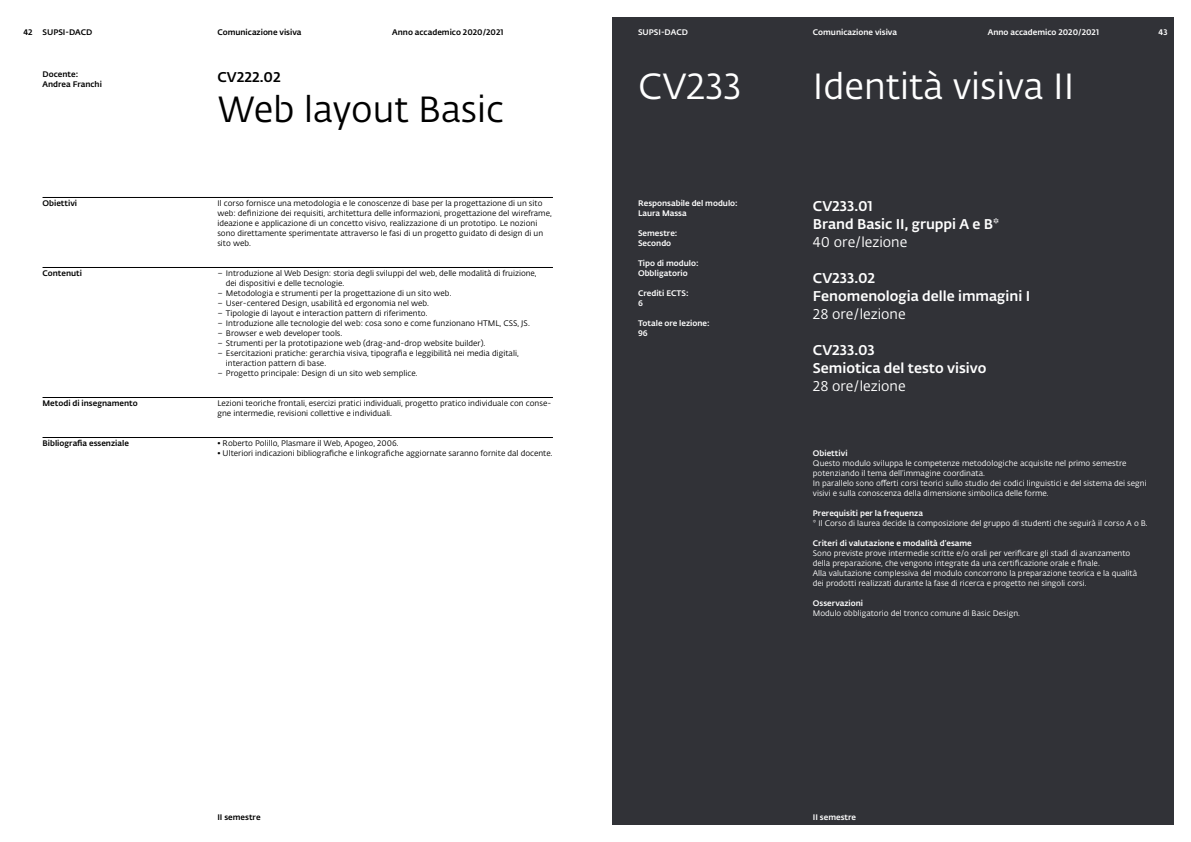
<style>
.page{position:relative;width:1191px;height:842px;background:#fff}
.page>*{position:absolute;margin:0;border:0;box-sizing:border-box;transform-origin:0 0}
.t1{font:36px "SUPSI Fedra Sans";color:#fff}
.t2{font:36px "SUPSI Fedra Sans";color:#000}
.t3{font:500 14px/18px "SUPSI Fedra Sans";color:#fff}
.t4{font:14px "SUPSI Fedra Sans";color:#fff}
.t5{font:500 14px "SUPSI Fedra Sans";color:#000}
.t6{font:8px/10px "SUPSI Fedra Sans";color:#000}
.t7{font:8px/10px "SUPSI Fedra Sans";color:#fff}
.t8{font:500 8px/10px "SUPSI Fedra Sans";color:#fff}
.t9{font:500 8px/10px "SUPSI Fedra Sans";color:#000}
</style>
<div class="page">
<hr style="left:43px;top:197px;width:510px;height:1px;background:#000">
<hr style="left:43px;top:267px;width:510px;height:1px;background:#000">
<hr style="left:43px;top:397px;width:510px;height:1px;background:#000">
<hr style="left:43px;top:437px;width:510px;height:1px;background:#000">
<div style="left:612px;top:17px;width:562px;height:808px;background:#313237"></div>
<p class="t9" style="left:23px;top:26px;width:71px">42 SUPSI-DACD</p>
<p class="t9" style="left:217px;top:26px;width:86px">Comunicazione visiva</p>
<p class="t9" style="left:392px;top:26px;width:113px">Anno accademico 2020/2021</p>
<p class="t8" style="left:638px;top:26px;width:51px">SUPSI-DACD</p>
<p class="t8" style="left:813px;top:26px;width:86px">Comunicazione visiva</p>
<p class="t8" style="left:987px;top:26px;width:113px">Anno accademico 2020/2021</p>
<p class="t9" style="left:43px;top:69px;width:61px">Docente:<br>Andrea Franchi</p>
<h1 class="t1" style="left:638px;top:61px;width:105px">CV233</h1>
<h1 class="t1" style="left:813px;top:61px;width:263px">Identità visiva II</h1>
<h2 class="t5" style="left:217px;top:66px;width:65px">CV222.02</h2>
<h1 class="t2" style="left:217px;top:84px;width:288px">Web layout Basic</h1>
<p class="t8" style="left:1158px;top:26px;width:10px">43</p>
<p class="t9" style="left:43px;top:198px;width:36px">Obiettivi</p>
<p class="t9" style="left:43px;top:268px;width:41px">Contenuti</p>
<p class="t9" style="left:43px;top:398px;width:97px">Metodi di insegnamento</p>
<p class="t9" style="left:43px;top:438px;width:88px">Bibliografia essenziale</p>
<p class="t6" style="left:217px;top:198px;width:336px">Il corso fornisce una metodologia e le conoscenze di base per la progettazione di un sito web: definizione dei requisiti, architettura delle informazioni, progettazione del wireframe, ideazione e applicazione di un concetto visivo, realizzazione di un prototipo. Le nozioni sono direttamente sperimentate attraverso le fasi di un progetto guidato di design di un sito web.</p>
<p class="t6" style="left:226px;top:268px;width:312px;text-indent:-9px">– Introduzione al Web Design: storia degli sviluppi del web, delle modalità di fruizione, dei dispositivi e delle tecnologie.</p>
<p class="t6" style="left:217px;top:288px;width:236px">– Metodologia e strumenti per la progettazione di un sito web.</p>
<p class="t6" style="left:217px;top:298px;width:213px">– User-centered Design, usabilità ed ergonomia nel web.</p>
<p class="t6" style="left:217px;top:308px;width:212px">– Tipologie di layout e interaction pattern di riferimento.</p>
<p class="t6" style="left:217px;top:318px;width:314px">– Introduzione alle tecnologie del web: cosa sono e come funzionano HTML, CSS, JS.</p>
<p class="t6" style="left:217px;top:328px;width:126px">– Browser e web developer tools.</p>
<p class="t6" style="left:217px;top:338px;width:269px">– Strumenti per la prototipazione web (drag-and-drop website builder).</p>
<p class="t6" style="left:226px;top:348px;width:294px;text-indent:-9px">– Esercitazioni pratiche: gerarchia visiva, tipografia e leggibilità nei media digitali, interaction pattern di base.</p>
<p class="t6" style="left:217px;top:368px;width:202px">– Progetto principale: Design di un sito web semplice.</p>
<p class="t6" style="left:217px;top:398px;width:335px">Lezioni teoriche frontali, esercizi pratici individuali, progetto pratico individuale con conse&shy;gne intermedie, revisioni collettive e individuali.</p>
<p class="t6" style="left:217px;top:438px;width:183px">• Roberto Polillo, Plasmare il Web, Apogeo, 2006.</p>
<p class="t6" style="left:217px;top:448px;width:337px">• Ulteriori indicazioni bibliografiche e linkografiche aggiornate saranno fornite dal docente.</p>
<p class="t8" style="left:638px;top:198px;width:101px">Responsabile del modulo:<br>Laura Massa</p>
<p class="t8" style="left:638px;top:228px;width:41px">Semestre:<br>Secondo</p>
<p class="t8" style="left:638px;top:258px;width:62px">Tipo di modulo:<br>Obbligatorio</p>
<p class="t8" style="left:638px;top:288px;width:52px">Crediti ECTS:<br>6</p>
<p class="t8" style="left:638px;top:318px;width:73px">Totale ore lezione:<br>96</p>
<h2 class="t3" style="left:813px;top:196px;width:188px">CV233.01<br>Brand Basic II, gruppi A e B*</h2>
<h2 class="t4" style="left:813px;top:232px;width:96px">40 ore/lezione</h2>
<h2 class="t3" style="left:813px;top:268px;width:219px">CV233.02<br>Fenomenologia delle immagini I</h2>
<h2 class="t4" style="left:813px;top:304px;width:94px">28 ore/lezione</h2>
<h2 class="t3" style="left:813px;top:340px;width:175px">CV233.03<br>Semiotica del testo visivo</h2>
<h2 class="t4" style="left:813px;top:376px;width:94px">28 ore/lezione</h2>
<p class="t8" style="left:813px;top:447px;width:36px">Obiettivi</p>
<p class="t7" style="left:813px;top:457px;width:335px">Questo modulo sviluppa le competenze metodologiche acquisite nel primo semestre potenziando il tema dell’immagine coordinata.<br>In parallelo sono offerti corsi teorici sullo studio dei codici linguistici e del sistema dei segni visivi e sulla conoscenza della dimensione simbolica delle forme.</p>
<p class="t8" style="left:813px;top:507px;width:112px">Prerequisiti per la frequenza</p>
<p class="t7" style="left:813px;top:517px;width:336px">* Il Corso di laurea decide la composizione del gruppo di studenti che seguirà il corso A o B.</p>
<p class="t8" style="left:813px;top:537px;width:160px">Criteri di valutazione e modalità d’esame</p>
<p class="t7" style="left:813px;top:547px;width:326px">Sono previste prove intermedie scritte e/o orali per verificare gli stadi di avanzamento della preparazione, che vengono integrate da una certificazione orale e finale.<br>Alla valutazione complessiva del modulo concorrono la preparazione teorica e la qualità dei prodotti realizzati durante la fase di ricerca e progetto nei singoli corsi.</p>
<p class="t8" style="left:813px;top:597px;width:52px">Osservazioni</p>
<p class="t7" style="left:813px;top:607px;width:209px">Modulo obbligatorio del tronco comune di Basic Design.</p>
<p class="t9" style="left:217px;top:811px;width:45px">II semestre</p>
<p class="t8" style="left:813px;top:811px;width:45px">II semestre</p>
</div>
